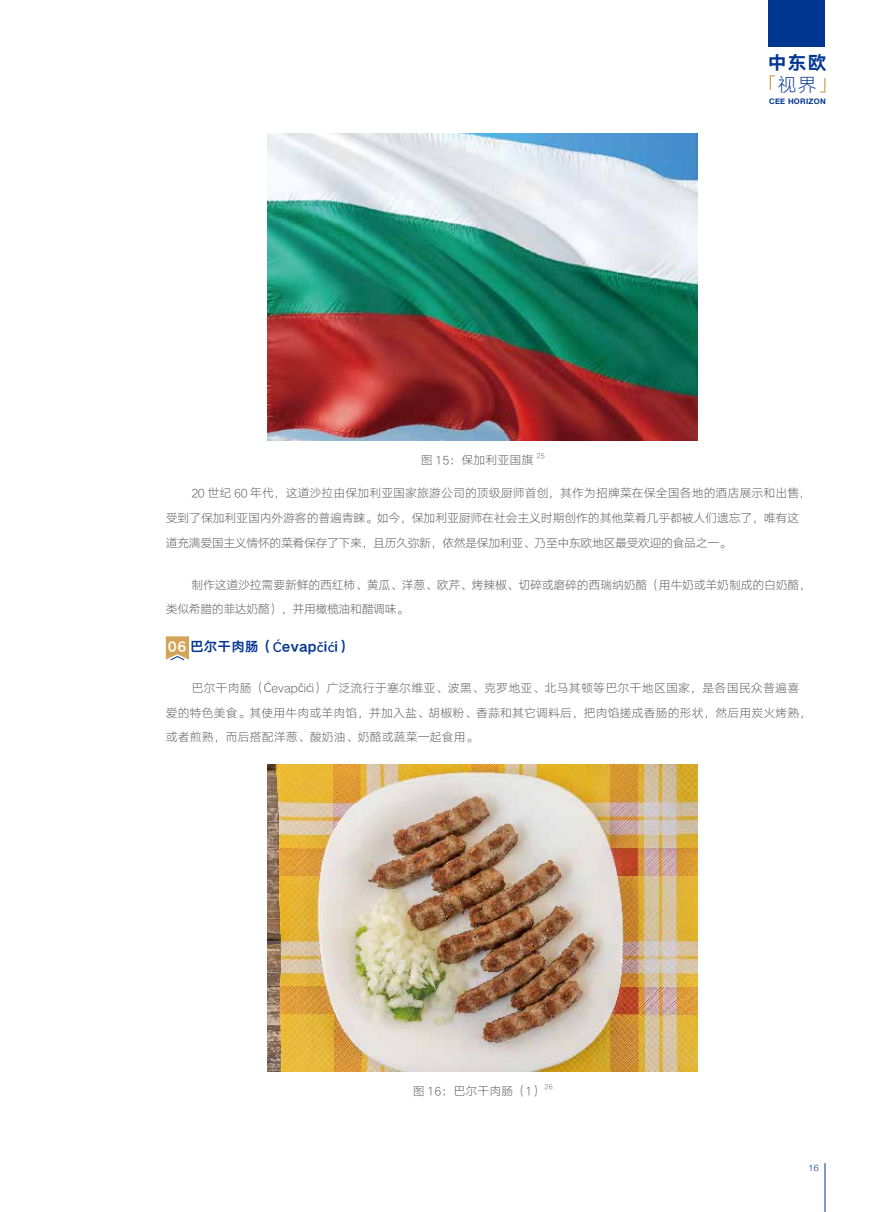
<style>
.page{position:relative;width:893px;height:1212px;background:#fff}
.page>*{position:absolute;margin:0;border:0;box-sizing:border-box;transform-origin:0 0}
.t1{font:18.9px "HY Qi Hei HZS";color:#003690}
.t2{font:18.9px "HY Qi Hei DZS";color:#003690}
.t3{font:13.5px "HY Qi Hei GES";letter-spacing:.02em;color:#003690}
.t4{font:12px/24.8px "HY Qi Hei DZS";letter-spacing:-.005em;color:#595757}
.t5{font:12px/24.8px "HY Qi Hei DZS";letter-spacing:-.025em;color:#595757}
.t6{font:300 9px "Helvetica Neue";color:#003690}
.t7{font:700 7.65px "Helvetica Neue";letter-spacing:.04em;color:#003690}
.t8{font:7.05px "HY Qi Hei DZS";color:#595757}
.s1{color:#fff}
.s2{font-family:"Harmony OS Sans SC Medium"}
.s3{font-family:"Harmony OS Sans SC Light"}
</style>
<div class="page">
<svg style="left:770px;top:75px;width:5px;height:15px"></svg>
<svg style="left:820px;top:78px;width:5px;height:15px"></svg>
<div style="left:768px;top:0;width:57px;height:47px;background:#003690"></div>
<hr style="left:825px;top:1163px;width:1px;height:49px;background:#003690">
<img style="left:267px;top:133px;width:431px;height:307px">
<svg style="left:166px;top:636px;width:23px;height:25px"></svg>
<img style="left:267px;top:764px;width:431px;height:308px">
<h1 class="t1" style="left:768px;top:48px;width:60px">中东欧</h1>
<h1 class="t2" style="left:778px;top:73px;width:40px">视界</h1>
<p class="t7" style="left:769px;top:95px;width:58px">CEE HORIZON</p>
<p class="t4" style="left:420px;top:447px;width:115px">图 15：保加利亚国旗</p>
<p class="t8" style="left:537px;top:451px;width:10px">25</p>
<p class="t4" style="left:166px;top:480px;width:646px;text-indent:26px">20 世纪 60 年代，这道沙拉由保加利亚国家旅游公司的顶级厨师首创，其作为招牌菜在保全国各地的酒店展示和出售，受到了保加利亚国内外游客的普遍青睐。如今，保加利亚厨师在社会主义时期创作的其他菜肴几乎都被人们遗忘了，唯有这道充满爱国主义情怀的菜肴保存了下来，且历久弥新，依然是保加利亚、乃至中东欧地区最受欢迎的食品之一。</p>
<p class="t5" style="left:166px;top:572px;width:647px;text-indent:26px">制作这道沙拉需要新鲜的西红柿、黄瓜、洋葱、欧芹、烤辣椒、切碎或磨碎的西瑞纳奶酪（用牛奶或羊奶制成的白奶酪，类似希腊的菲达奶酪），并用橄榄油和醋调味。</p>
<p class="t3" style="left:168px;top:637px;width:185px"><span class="s1">06</span> 巴尔干肉肠（<span class="s2">Ć</span>evap<span class="s2">č</span>i<span class="s2">ć</span>i）</p>
<p class="t4" style="left:166px;top:675px;width:647px;text-indent:26px">巴尔干肉肠（<span class="s3">Ć</span>evap<span class="s3">č</span>i<span class="s3">ć</span>i）广泛流行于塞尔维亚、波黑、克罗地亚、北马其顿等巴尔干地区国家，是各国民众普遍喜爱的特色美食。其使用牛肉或羊肉馅，并加入盐、胡椒粉、香蒜和其它调料后，把肉馅搓成香肠的形状，然后用炭火烤熟，或者煎熟，而后搭配洋葱、酸奶油、奶酪或蔬菜一起食用。</p>
<p class="t4" style="left:412px;top:1078px;width:134px">图 16：巴尔干肉肠（1）</p>
<p class="t8" style="left:545px;top:1082px;width:10px">26</p>
<p class="t6" style="left:808px;top:1160px;width:12px">16</p>
</div>
